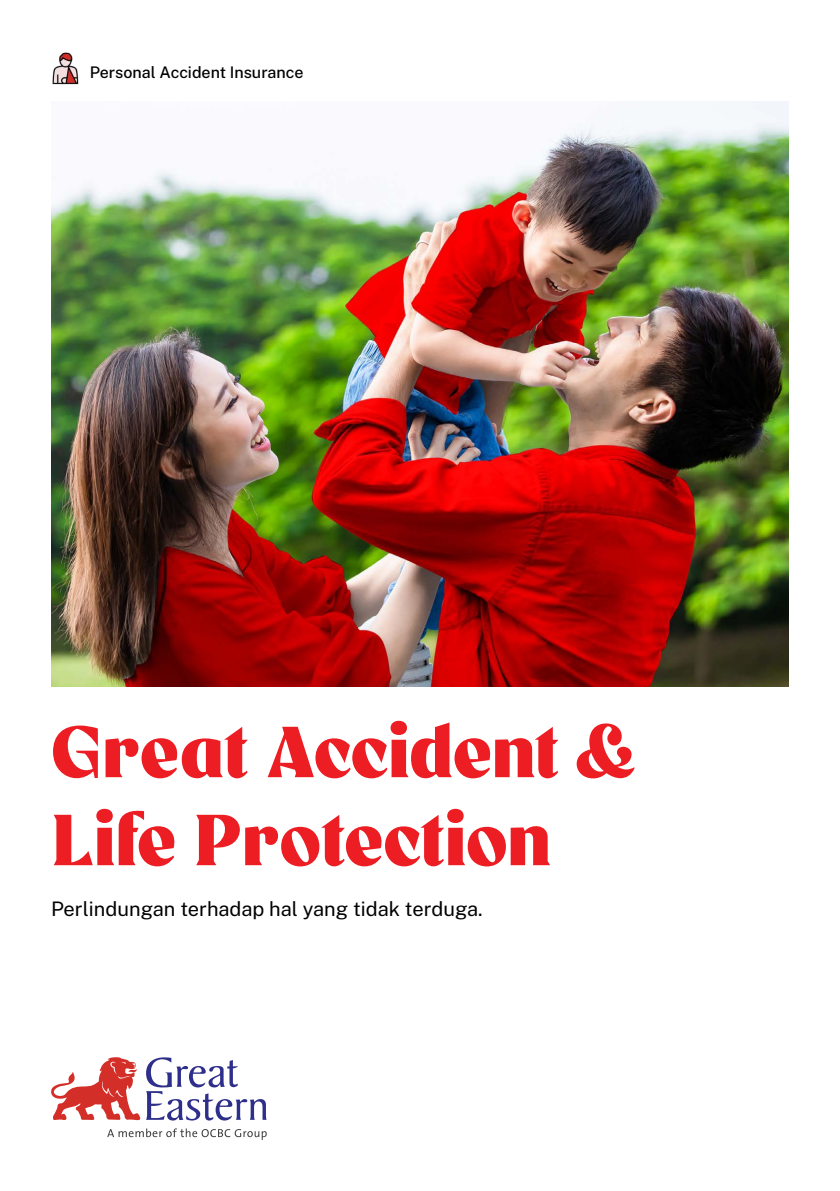
<style>
.page{position:relative;width:840px;height:1191px;background:#fff}
.page>*{position:absolute;margin:0;border:0;box-sizing:border-box;transform-origin:0 0}
.t1{font:800 72px/88px "Mr Banks";letter-spacing:-.01em;color:#ed1d24}
.t2{font:20px "Public Sans";color:#000}
.t3{font:500 16px "Public Sans";color:#000}
</style>
<div class="page">
<svg style="left:107px;top:1128px;width:159px;height:12px"></svg>
<svg style="left:51px;top:1057px;width:215px;height:63px"></svg>
<img style="left:51px;top:102px;width:737px;height:584px">
<img style="left:52px;top:52px;width:27px;height:33px">
<p class="t3" style="left:90px;top:61px;width:215px">Personal Accident Insurance</p>
<h1 class="t1" style="left:51px;top:709px;width:584px">Great Accident &amp;<br>Life Protection</h1>
<p class="t2" style="left:51px;top:895px;width:433px">Perlindungan terhadap hal yang tidak terduga.</p>
</div>
